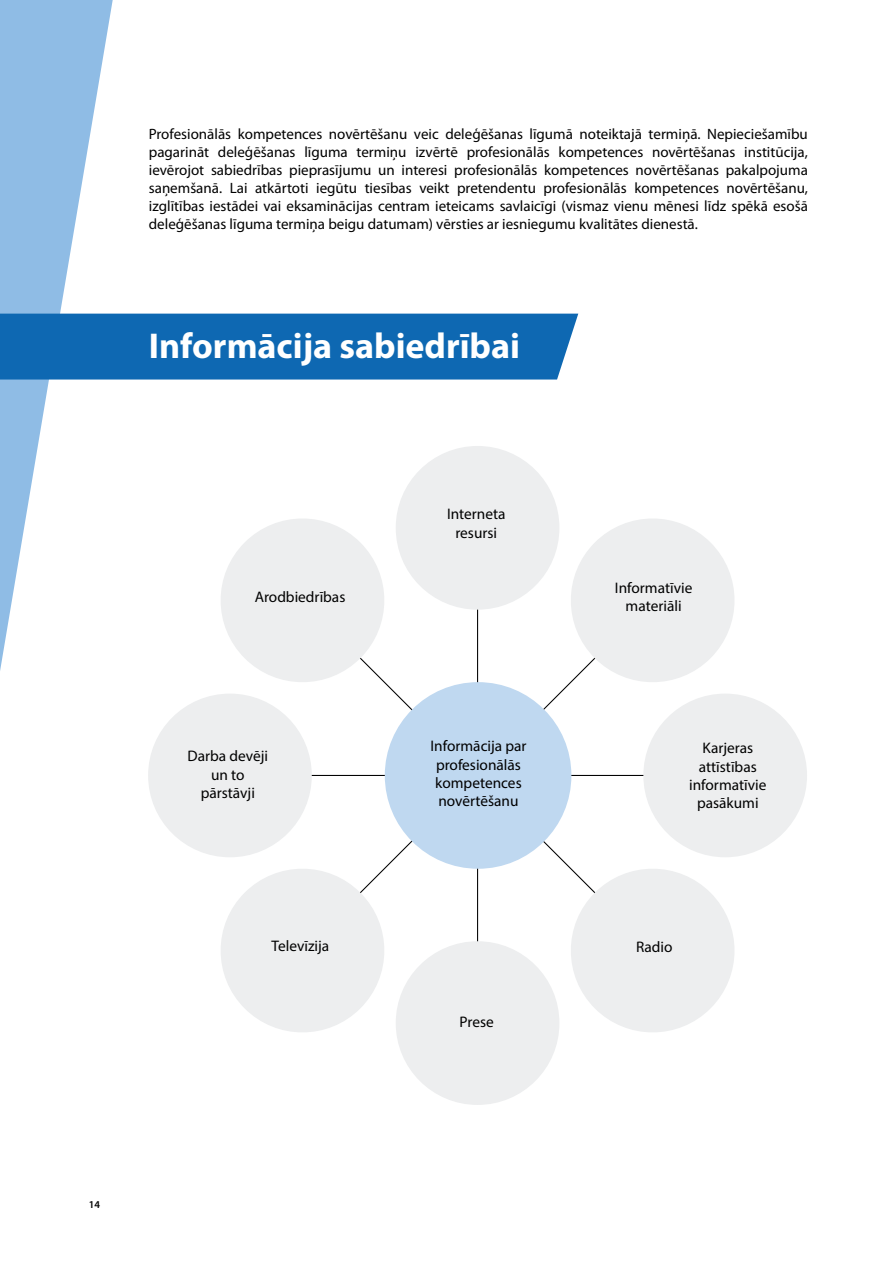
<style>
.page{position:relative;width:893px;height:1263px;background:#fff}
.page>*{position:absolute;margin:0;border:0;box-sizing:border-box;transform-origin:0 0}
.t1{font:700 36px "Myriad Pro";color:#fff}
.t2{font:15.3px/18.5px "Myriad Pro";color:#000;text-align:center}
.t3{font:15px/18px "Myriad Pro";color:#000;text-align:justify}
.t4{font:600 10.5px "Myriad Pro";color:#000}
</style>
<div class="page">
<svg style="left:0;top:0;width:115px;height:671px"></svg>
<div style="left:0;top:314px;width:578px;height:65px;background:#0e68b2"></div>
<div style="left:643px;top:694px;width:164px;height:163px;background:#edeeef;border-radius:50%"></div>
<div style="left:149px;top:694px;width:163px;height:163px;background:#edeeef;border-radius:50%"></div>
<svg style="left:571px;top:519px;width:163px;height:163px"></svg>
<svg style="left:221px;top:869px;width:163px;height:163px"></svg>
<div style="left:396px;top:446px;width:163px;height:164px;background:#edeeef;border-radius:50%"></div>
<div style="left:396px;top:941px;width:163px;height:164px;background:#edeeef;border-radius:50%"></div>
<svg style="left:301px;top:599px;width:353px;height:353px"></svg>
<svg style="left:221px;top:519px;width:171px;height:171px"></svg>
<svg style="left:563px;top:861px;width:171px;height:171px"></svg>
<div style="left:385px;top:682px;width:186px;height:187px;background:#bfd8f0;border-radius:50%"></div>
<p class="t3" style="left:149px;top:125px;width:661px">Profesionālās kompetences novērtēšanu veic deleģēšanas līgumā noteiktajā termiņā. Nepieciešamību pagarināt deleģēšanas līguma termiņu izvērtē profesionālās kompetences novērtēšanas institūcija, ievērojot sabiedrības pieprasījumu un interesi profesionālās kompetences novērtēšanas pakalpojuma saņemšanā. Lai atkārtoti iegūtu tiesības veikt pretendentu profesionālās kompetences novērtēšanu, izglītības iestādei vai eksaminācijas centram ieteicams savlaicīgi (vismaz vienu mēnesi līdz spēkā esošā deleģēšanas līguma termiņa beigu datumam) vērsties ar iesniegumu kvalitātes dienestā.</p>
<h1 class="t1" style="left:149px;top:323px;width:373px">Informācija sabiedrībai</h1>
<p class="t2" style="left:255px;top:587px;width:92px">Arodbiedrības</p>
<p class="t2" style="left:447px;top:505px;width:60px">Interneta resursi</p>
<p class="t2" style="left:615px;top:578px;width:79px">Informatīvie materiāli</p>
<p class="t2" style="left:430px;top:737px;width:98px">Informācija par profesionālās kompetences novērtēšanu</p>
<p class="t2" style="left:188px;top:747px;width:82px">Darba devēji un to pārstāvji</p>
<p class="t2" style="left:689px;top:739px;width:79px">Karjeras attīstības informatīvie pasākumi</p>
<p class="t2" style="left:272px;top:936px;width:59px">Televīzija</p>
<p class="t2" style="left:460px;top:1012px;width:36px">Prese</p>
<p class="t2" style="left:636px;top:937px;width:38px">Radio</p>
<p class="t4" style="left:89px;top:1199px;width:13px">14</p>
</div>
